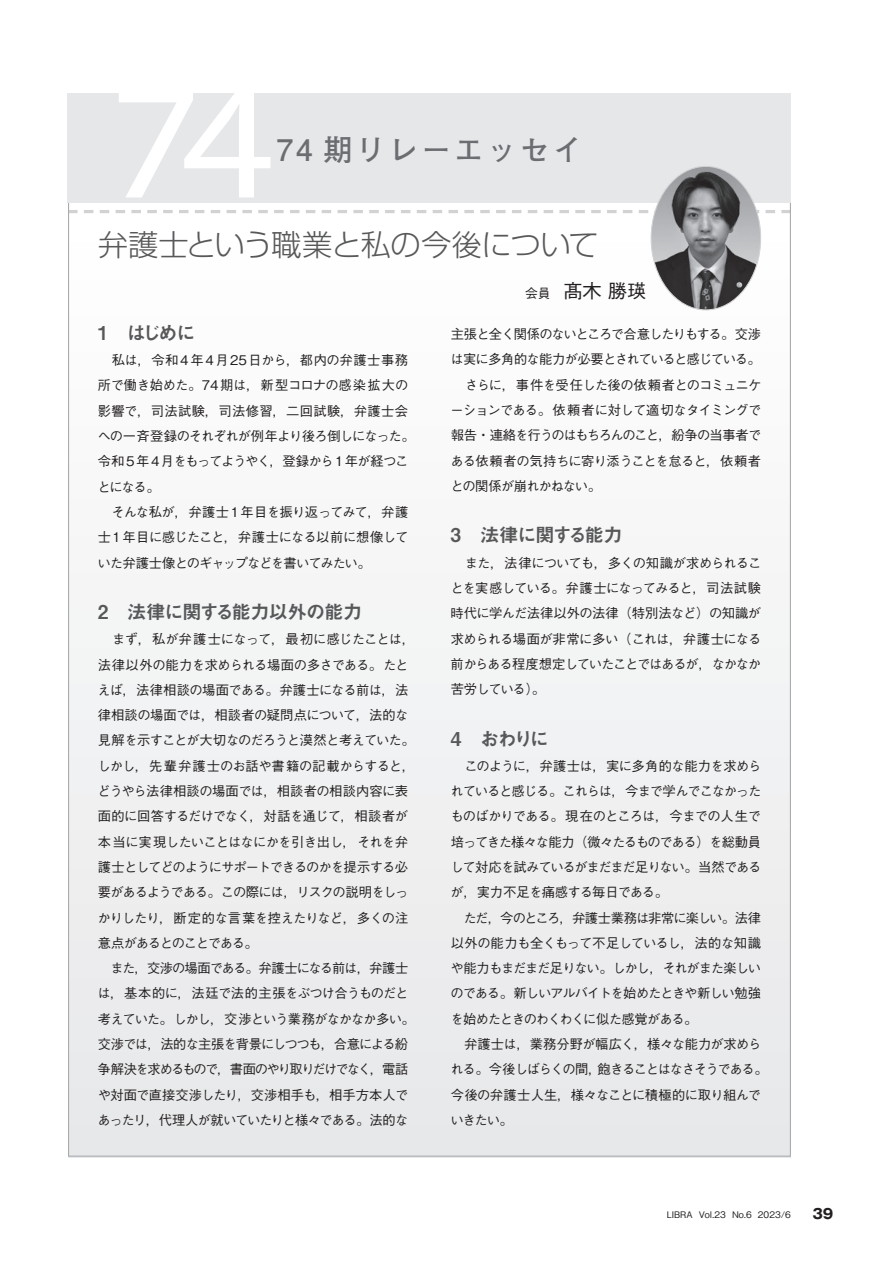
<style>
.page{position:relative;width:893px;height:1263px;background:#fff}
.page>*{position:absolute;margin:0;border:0;box-sizing:border-box;transform-origin:0 0}
.t1{font:300 29.7px "Shin Go Pro";letter-spacing:-.025em;color:#57585a}
.t2{font:700 29.7px "Futo Go B101 Pro";letter-spacing:.1em;color:#6c6d70}
.t3{font:19.2px "Midashi Go Pro MB31";letter-spacing:-.06em;color:#57585a}
.t4{font:500 19.2px "Gothic BBB Pro";color:#231f20}
.t5{font:700 13.8px "Gothic MB101 Pro";color:#231f20}
.t6{font:500 13.35px/25.3px "Gothic BBB Pro";letter-spacing:-.055em;color:#231f20}
.t7{font:500 13.35px/25.3px "Gothic BBB Pro";letter-spacing:-.035em;color:#231f20}
.t8{font:500 9px "Gothic BBB Pro";color:#231f20}
.s1{font-size:12.75px}
</style>
<div class="page">
<div style="left:68px;top:222px;width:723px;height:935px;background:#f2f3f4"></div>
<svg style="left:70px;top:210px;width:719px;height:3px"></svg>
<div style="left:68px;top:94px;width:723px;height:109px;background:#e6e7e9"></div>
<svg style="left:119px;top:93px;width:151px;height:104px"></svg>
<img style="left:651px;top:166px;width:110px;height:144px">
<h1 class="t2" style="left:277px;top:126px;width:307px">74 期リレーエッセイ</h1>
<h1 class="t1" style="left:98px;top:221px;width:503px">弁護士という職業と私の今後について</h1>
<h2 class="t4" style="left:525px;top:275px;width:123px"><span class="s1">会員　</span>髙木 勝瑛</h2>
<h2 class="t3" style="left:98px;top:317px;width:99px">1　はじめに</h2>
<p class="t7" style="left:98px;top:346px;width:319px">　私は，令和4年4月25日から，都内の弁護士事務所で働き始めた。74期は，新型コロナの感染拡大の影響で，司法試験，司法修習，二回試験，弁護士会への一斉登録のそれぞれが例年より後ろ倒しになった。令和5年4 月をもってようやく，登録から1年が経つことになる。<br>　そんな私が，弁護士1年目を振り返ってみて，弁護士 1年目に感じたこと，弁護士になる以前に想像していた弁護士像とのギャップなどを書いてみたい。</p>
<h2 class="t3" style="left:98px;top:596px;width:266px">2　法律に関する能力以外の能力</h2>
<p class="t6" style="left:97px;top:625px;width:319px">　まず，私が弁護士になって，最初に感じたことは，法律以外の能力を求められる場面の多さである。たとえば，法律相談の場面である。弁護士になる前は，法律相談の場面では，相談者の疑問点について，法的な見解を示すことが大切なのだろうと漠然と考えていた。しかし，先輩弁護士のお話や書籍の記載からすると，どうやら法律相談の場面では，相談者の相談内容に表面的に回答するだけでなく，対話を通じて，相談者が本当に実現したいことはなにかを引き出し，それを弁護士としてどのようにサポートできるのかを提示する必要があるようである。この際には，リスクの説明をしっかりしたり，断定的な言葉を控えたりなど，多くの注意点があるとのことである。<br>　また，交渉の場面である。弁護士になる前は，弁護士は，基本的に，法廷で法的主張をぶつけ合うものだと考えていた。しかし，交渉という業務がなかなか多い。交渉では，法的な主張を背景にしつつも，合意による紛争解決を求めるもので，書面のやり取りだけでなく，電話や対面で直接交渉したり，交渉相手も，相手方本人であったリ，代理人が就いていたりと様々である。法的な</p>
<p class="t6" style="left:450px;top:320px;width:312px;text-align:justify">主張と全く関係のないところで合意したりもする。交渉は実に多角的な能力が必要とされていると感じている。　さらに，事件を受任した後の依頼者とのコミュニケーションである。依頼者に対して適切なタイミングで報告・連絡を行うのはもちろんのこと，紛争の当事者である依頼者の気持ちに寄り添うことを怠ると，依頼者との関係が崩れかねない。</p>
<h2 class="t3" style="left:451px;top:520px;width:173px">3　法律に関する能力</h2>
<p class="t6" style="left:450px;top:548px;width:312px;text-align:justify">　また，法律についても，多くの知識が求められることを実感している。弁護士になってみると，司法試験時代に学んだ法律以外の法律（特別法など）の知識が求められる場面が非常に多い（これは，弁護士になる前からある程度想定していたことではあるが，なかなか苦労している）。</p>
<h2 class="t3" style="left:451px;top:723px;width:100px">4　おわりに</h2>
<p class="t6" style="left:450px;top:751px;width:319px">　このように，弁護士は，実に多角的な能力を求められていると感じる。これらは，今まで学んでこなかったものばかりである。現在のところは，今までの人生で培ってきた様々な能力（微々たるものである）を総動員して対応を試みているがまだまだ足りない。当然であるが，実力不足を痛感する毎日である。<br>　ただ，今のところ，弁護士業務は非常に楽しい。法律以外の能力も全くもって不足しているし，法的な知識や能力もまだまだ足りない。しかし，それがまた楽しいのである。新しいアルバイトを始めたときや新しい勉強を始めたときのわくわくに似た感覚がある。<br>　弁護士は，業務分野が幅広く，様々な能力が求められる。今後しばらくの間，飽きることはなさそうである。今後の弁護士人生，様々なことに積極的に取り組んでいきたい。</p>
<p class="t8" style="left:667px;top:1207px;width:126px">LIBRA Vol.23 No.6 2023/6</p>
<p class="t5" style="left:812px;top:1202px;width:22px">39</p>
</div>
